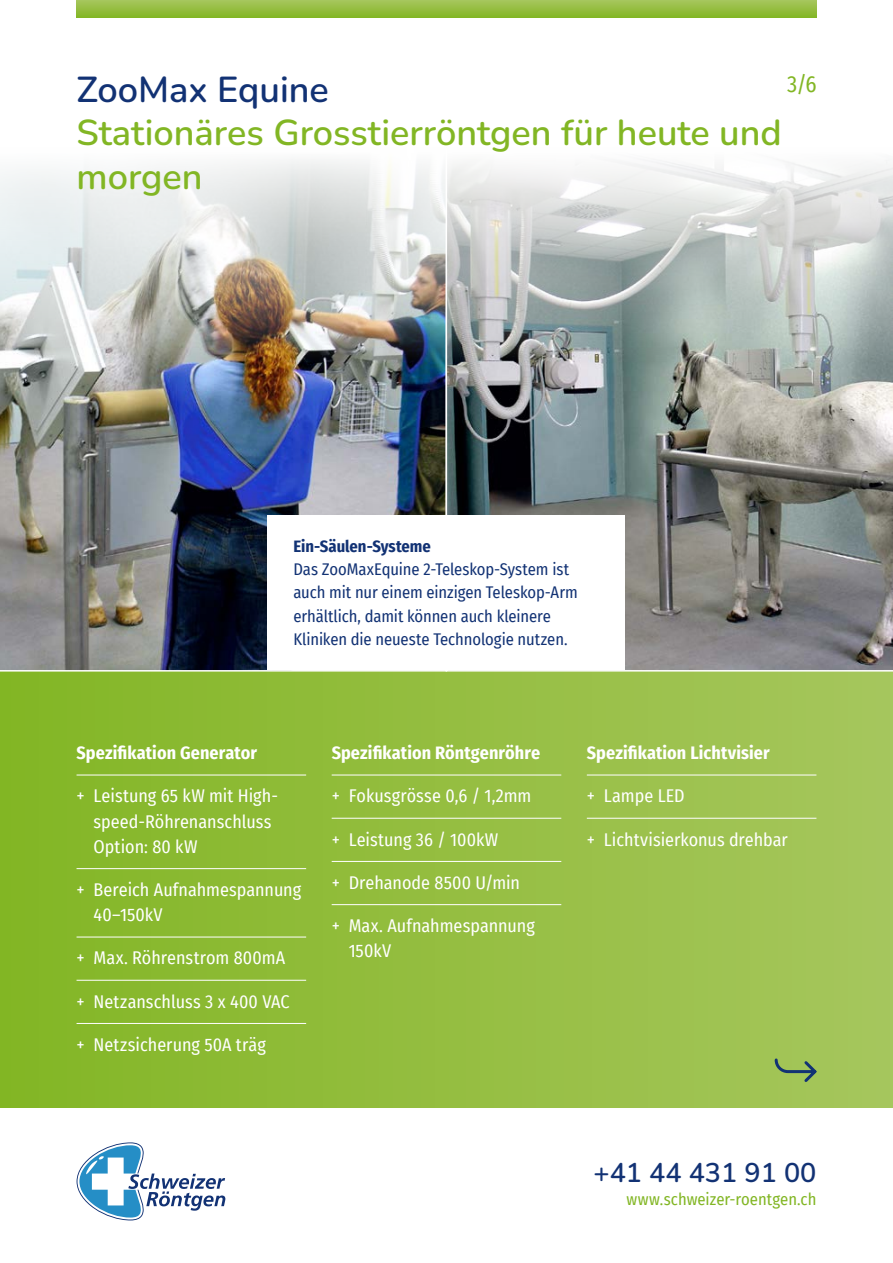
<style>
.page{position:relative;width:893px;height:1263px;background:#fff}
.page>*{position:absolute;margin:0;border:0;box-sizing:border-box;transform-origin:0 0}
.t1{font:600 36px/43.2px "Nunito";color:#82b624}
.t2{font:600 36px "Nunito";color:#123274}
.t3{font:600 27px "Nunito";color:#123274}
.t4{font:22.5px "Fira Sans Condensed";color:#82b624}
.t5{font:18px/25.2px "Fira Sans Condensed";color:#fff}
.t6{font:700 18px "Fira Sans Condensed";letter-spacing:.005em;color:#fff}
.t7{font:16.5px/23.1px "Fira Sans Condensed";letter-spacing:-.005em;color:#123274}
.t8{font:16.5px "Fira Sans Condensed";color:#82b624}
.t9{font:700 16.5px "Fira Sans Condensed";color:#123274}
</style>
<div class="page">
<svg style="left:77px;top:1142px;width:148px;height:78px"></svg>
<div style="left:0;top:670px;width:893px;height:438px;background:linear-gradient(to right,#83b625,#a6c65d)"></div>
<hr style="left:77px;top:775px;width:229px;height:1px;background:#fff">
<hr style="left:77px;top:868px;width:229px;height:1px;background:#fff">
<hr style="left:77px;top:937px;width:229px;height:1px;background:#fff">
<hr style="left:77px;top:980px;width:229px;height:1px;background:#fff">
<hr style="left:77px;top:1023px;width:229px;height:1px;background:#fff">
<hr style="left:332px;top:775px;width:229px;height:1px;background:#fff">
<hr style="left:332px;top:818px;width:229px;height:1px;background:#fff">
<hr style="left:332px;top:861px;width:229px;height:1px;background:#fff">
<hr style="left:332px;top:904px;width:229px;height:1px;background:#fff">
<hr style="left:587px;top:775px;width:229px;height:1px;background:#fff">
<hr style="left:587px;top:818px;width:229px;height:1px;background:#fff">
<img style="left:0;top:159px;width:446px;height:512px">
<svg style="left:446px;top:160px;width:447px;height:511px;background:#9da2a0"></svg>
<div style="left:268px;top:515px;width:357px;height:155px;background:#fff"></div>
<svg style="left:773px;top:1057px;width:46px;height:28px"></svg>
<svg style="left:76px;top:0;width:741px;height:17px;background:#95be42"></svg>
<h1 class="t2" style="left:77px;top:65px;width:254px">ZooMax Equine</h1>
<p class="t4" style="left:787px;top:67px;width:31px">3/6</p>
<h1 class="t1" style="left:77px;top:110px;width:707px">Stationäres Grosstierröntgen für heute und morgen</h1>
<p class="t9" style="left:293px;top:533px;width:139px">Ein-Säulen-Systeme</p>
<p class="t7" style="left:293px;top:558px;width:286px">Das ZooMaxEquine 2-Teleskop-System ist auch mit nur einem einzigen Teleskop-Arm erhältlich, damit können auch kleinere Kliniken die neueste Technologie nutzen.</p>
<p class="t6" style="left:77px;top:738px;width:182px">Spezifikation Generator</p>
<p class="t5" style="left:94px;top:783px;width:186px;text-indent:-17px">+ Leistung 65 kW mit High&shy;speed-Röhrenanschluss<br>Option: 80 kW</p>
<p class="t5" style="left:94px;top:877px;width:209px;text-indent:-17px">+ Bereich Aufnahmespannung<br>40–150kV</p>
<p class="t5" style="left:77px;top:945px;width:210px">+ Max. Röhrenstrom 800mA</p>
<p class="t5" style="left:77px;top:988px;width:215px">+ Netzanschluss 3 x 400 VAC</p>
<p class="t5" style="left:77px;top:1031px;width:191px">+ Netzsicherung 50A träg</p>
<p class="t6" style="left:332px;top:738px;width:210px">Spezifikation Röntgenröhre</p>
<p class="t5" style="left:332px;top:783px;width:201px">+ Fokusgrösse 0,6 / 1,2mm</p>
<p class="t5" style="left:332px;top:826px;width:168px">+ Leistung 36 / 100kW</p>
<p class="t5" style="left:332px;top:869px;width:190px">+ Drehanode 8500 U/min</p>
<p class="t5" style="left:349px;top:913px;width:188px;text-indent:-17px">+ Max. Aufnahmespannung<br>150kV</p>
<p class="t6" style="left:587px;top:738px;width:184px">Spezifikation Lichtvisier</p>
<p class="t5" style="left:587px;top:783px;width:99px">+ Lampe LED</p>
<p class="t5" style="left:587px;top:826px;width:203px">+ Lichtvisierkonus drehbar</p>
<h2 class="t3" style="left:593px;top:1154px;width:224px">+41 44 431 91 00</h2>
<p class="t8" style="left:626px;top:1187px;width:191px">www.schweizer-roentgen.ch</p>
</div>
